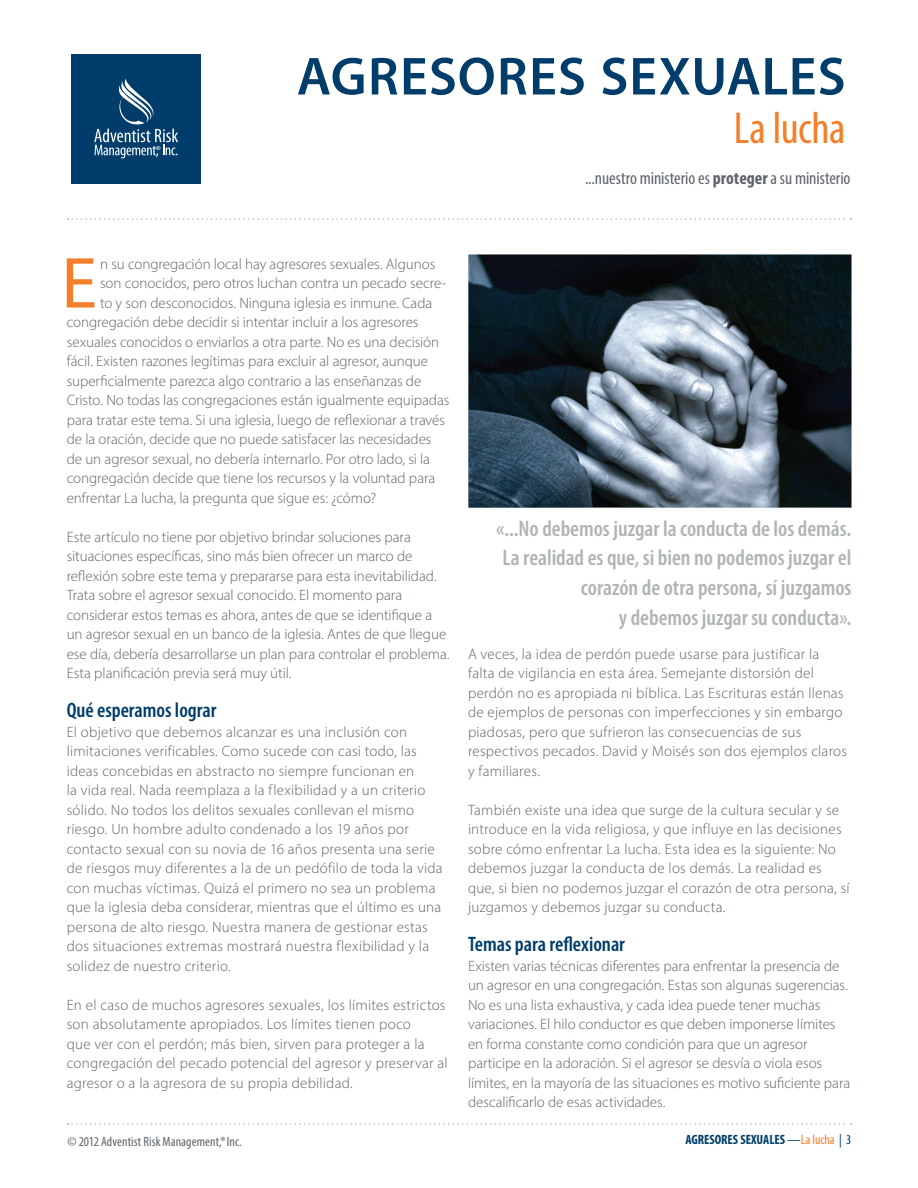
<style>
.page{position:relative;width:918px;height:1188px;background:#fff}
.page>*{position:absolute;margin:0;border:0;box-sizing:border-box;transform-origin:0 0}
.t1{font:72.9px "Myriad Pro";color:#f47f2a}
.t2{font:600 54px "Myriad Pro";letter-spacing:.02em;color:#003d6a}
.t3{font:condensed 45px "Myriad Pro";letter-spacing:-.01em;color:#f47f2a}
.t4{font:600 condensed 22.5px/30px "Myriad Pro";color:#b1b4b5;text-align:right}
.t5{font:600 condensed 21px "Myriad Pro";color:#003d6a}
.t6{font:condensed 18px "Myriad Pro";letter-spacing:-.005em;color:#5f6369}
.t7{font:300 15px/19.5px "Myriad Pro";letter-spacing:.005em;color:#5f6369}
.t8{font:condensed 13.5px "Myriad Pro";letter-spacing:.005em;color:#5f6369}
.t9{font:700 condensed 13.5px "Myriad Pro";color:#003d6a}
.s1{font-weight:700}
.s2{font-weight:400}
.s3{font-weight:400;color:#f47f2a}
</style>
<div class="page">
<div style="left:71px;top:54px;width:130px;height:130px;background:#003d6a"></div>
<svg style="left:94px;top:79px;width:84px;height:79px"></svg>
<svg style="left:68px;top:218px;width:783px;height:2px"></svg>
<svg style="left:68px;top:1123px;width:783px;height:2px"></svg>
<img style="left:468px;top:254px;width:383px;height:254px">
<h2 class="t2" style="left:297px;top:42px;width:550px">AGRESORES SEXUALES</h2>
<h3 class="t3" style="left:734px;top:100px;width:113px">La lucha</h3>
<p class="t6" style="left:585px;top:167px;width:267px">...nuestro ministerio es <span class="s1">proteger</span> a su ministerio</p>
<h1 class="t1" style="left:61px;top:238px;width:37px">E</h1>
<p class="t7" style="left:100px;top:254px;width:337px">n su congregación local hay agresores sexuales. Algunos</p>
<p class="t7" style="left:100px;top:273px;width:348px">son conocidos, pero otros luchan contra un pecado secre-</p>
<p class="t7" style="left:100px;top:293px;width:334px">to y son desconocidos. Ninguna iglesia es inmune. Cada</p>
<p class="t7" style="left:67px;top:312px;width:353px">congregación debe decidir si intentar incluir a los agresores</p>
<p class="t7" style="left:67px;top:332px;width:374px">sexuales conocidos o enviarlos a otra parte. No es una decisión</p>
<p class="t7" style="left:67px;top:351px;width:363px">fácil. Existen razones legítimas para excluir al agresor, aunque</p>
<p class="t7" style="left:67px;top:371px;width:356px">superficialmente parezca algo contrario a las enseñanzas de</p>
<p class="t7" style="left:67px;top:390px;width:384px">Cristo. No todas las congregaciones están igualmente equipadas</p>
<p class="t7" style="left:67px;top:410px;width:380px">para tratar este tema. Si una iglesia, luego de reflexionar a través</p>
<p class="t7" style="left:67px;top:429px;width:366px">de la oración, decide que no puede satisfacer las necesidades</p>
<p class="t7" style="left:67px;top:449px;width:365px">de un agresor sexual, no debería internarlo. Por otro lado, si la</p>
<p class="t7" style="left:67px;top:468px;width:370px">congregación decide que tiene los recursos y la voluntad para</p>
<p class="t7" style="left:67px;top:488px;width:311px">enfrentar La lucha, la pregunta que sigue es: ¿cómo?</p>
<p class="t7" style="left:67px;top:527px;width:384px">Este artículo no tiene por objetivo brindar soluciones para situaciones específicas, sino más bien ofrecer un marco de reflexión sobre este tema y prepararse para esta inevitabilidad.<br>Trata sobre el agresor sexual conocido. El momento para considerar estos temas es ahora, antes de que se identifique a un agresor sexual en un banco de la iglesia. Antes de que llegue ese día, debería desarrollarse un plan para controlar el problema.<br>Esta planificación previa será muy útil.</p>
<h3 class="t5" style="left:67px;top:697px;width:151px">Qué esperamos lograr</h3>
<p class="t7" style="left:67px;top:722px;width:377px">El objetivo que debemos alcanzar es una inclusión con limitaciones verificables. Como sucede con casi todo, las ideas concebidas en abstracto no siempre funcionan en<br>la vida real. Nada reemplaza a la flexibilidad y a un criterio sólido. No todos los delitos sexuales conllevan el mismo riesgo. Un hombre adulto condenado a los 19 años por contacto sexual con su novia de 16 años presenta una serie de riesgos muy diferentes a la de un pedófilo de toda la vida con muchas víctimas. Quizá el primero no sea un problema que la iglesia deba considerar, mientras que el último es una persona de alto riesgo. Nuestra manera de gestionar estas dos situaciones extremas mostrará nuestra flexibilidad y la solidez de nuestro criterio.</p>
<p class="t7" style="left:67px;top:995px;width:382px">En el caso de muchos agresores sexuales, los límites estrictos son absolutamente apropiados. Los límites tienen poco<br>que ver con el perdón; más bien, sirven para proteger a la congregación del pecado potencial del agresor y preservar al agresor o a la agresora de su propia debilidad.</p>
<h3 class="t4" style="left:496px;top:513px;width:357px">«...No debemos juzgar la conducta de los demás.<br>La realidad es que, si bien no podemos juzgar el corazón de otra persona, sí juzgamos<br>y debemos juzgar su conducta».</h3>
<p class="t7" style="left:468px;top:644px;width:380px">A veces, la idea de perdón puede usarse para justificar la falta de vigilancia en esta área. Semejante distorsión del perdón no es apropiada ni bíblica. Las Escrituras están llenas de ejemplos de personas con imperfecciones y sin embargo piadosas, pero que sufrieron las consecuencias de sus respectivos pecados. David y Moisés son dos ejemplos claros y familiares.</p>
<p class="t7" style="left:468px;top:800px;width:383px">También existe una idea que surge de la cultura secular y se introduce en la vida religiosa, y que influye en las decisiones sobre cómo enfrentar La lucha. Esta idea es la siguiente: No debemos juzgar la conducta de los demás. La realidad es que, si bien no podemos juzgar el corazón de otra persona, sí juzgamos y debemos juzgar su conducta.</p>
<h3 class="t5" style="left:468px;top:931px;width:158px">Temas para reflexionar</h3>
<p class="t7" style="left:468px;top:956px;width:384px">Existen varias técnicas diferentes para enfrentar la presencia de un agresor en una congregación. Estas son algunas sugerencias.<br>No es una lista exhaustiva, y cada idea puede tener muchas variaciones. El hilo conductor es que deben imponerse límites en forma constante como condición para que un agresor participe en la adoración. Si el agresor se desvía o viola esos límites, en la mayoría de las situaciones es motivo suficiente para descalificarlo de esas actividades.</p>
<p class="t8" style="left:68px;top:1133px;width:176px">© 2012 Adventist Risk Management,® Inc.</p>
<p class="t9" style="left:685px;top:1131px;width:167px">AGRESORES SEXUALES <span class="s2">—</span><span class="s3">La lucha</span> <span class="s2">| 3</span></p>
</div>
